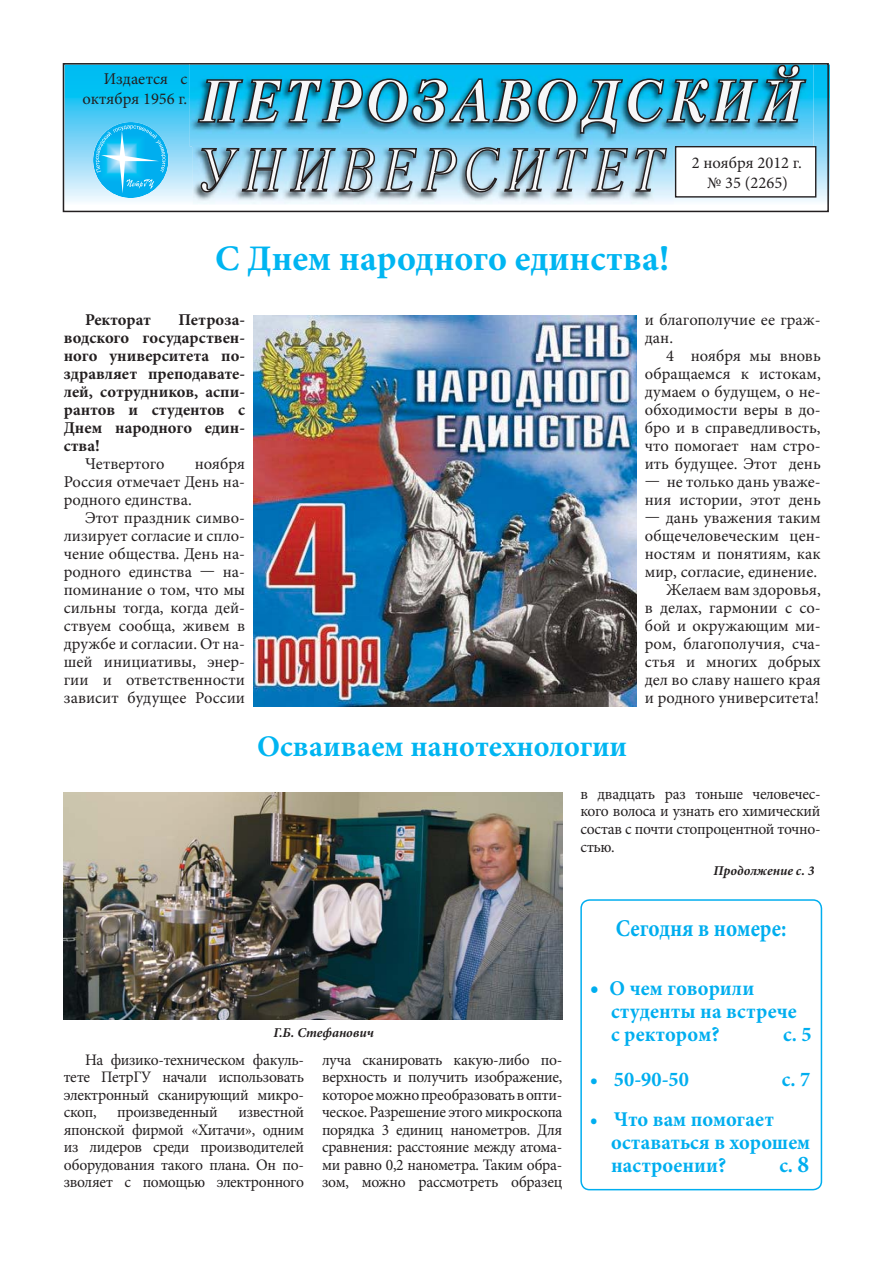
<style>
.page{position:relative;width:893px;height:1263px;background:#fff}
.page>*{position:absolute;margin:0;border:0;box-sizing:border-box;transform-origin:0 0}
.t1{font:700 36px "Minion Pro";color:#00b5f1}
.t2{font:700 30px "Minion Pro";color:#00b5f1}
.t3{font:700 24px "Minion Pro";color:#00aeef;scale:.88 1}
.t4{font:700 21px/23.2px "Minion Pro";letter-spacing:.005em;color:#00aeef}
.t5{font:16.5px/18px "Minion Pro";color:#231f20;text-align:justify}
.t6{font:700 16.5px/18px "Minion Pro";color:#231f20;text-align:justify}
.t7{font:16.05px/17.5px "Minion Pro";letter-spacing:-.02em;color:#231f20;text-align:justify}
.t8{font:italic 700 13.5px "Minion Pro";color:#231f20}
.s1{font-size:24px}
</style>
<div class="page">
<svg style="left:66px;top:65px;width:764px;height:137px;background:#55cdf5"></svg>
<img style="left:193px;top:147px;width:481px;height:57px">
<svg style="left:201px;top:147px;width:466px;height:46px;background:#92afbd"></svg>
<img style="left:190px;top:66px;width:623px;height:81px">
<svg style="left:197px;top:66px;width:610px;height:68px;background:#43a5c4"></svg>
<div style="left:676px;top:147px;width:140px;height:50px;background:#fff"></div>
<div style="left:675px;top:146px;width:141px;height:52px;border:1px solid #231f20"></div>
<div style="left:63px;top:63px;width:766px;height:149px;border:2px solid #231f20"></div>
<div style="left:580px;top:899px;width:242px;height:291px;border:2px solid #00aeef;border-radius:9px"></div>
<img style="left:64px;top:792px;width:498px;height:227px">
<img style="left:254px;top:316px;width:382px;height:390px">
<p class="t5" style="left:83px;top:70px;width:107px;line-height:19.8px;text-align:right">Издается с октября 1956 г.</p>
<h1 class="t1" style="left:215px;top:244px;width:456px">С Днем народного единства!</h1>
<p class="t5" style="left:692px;top:154px;width:112px;line-height:19.8px;text-align:center">2 ноября 2012 г. № 35 (2265)</p>
<p class="t6" style="left:64px;top:312px;width:183px;text-indent:115px">Петроза&shy;водского государствен&shy;ного университета по&shy;здравляет преподавате&shy;лей, сотрудников, аспи&shy;рантов и студентов с Днем народного един&shy;ства!</p>
<p class="t5" style="left:85px;top:456px;width:81px">Четвертого</p>
<p class="t6" style="left:85px;top:312px;width:67px">Ректорат</p>
<p class="t5" style="left:64px;top:456px;width:183px;text-indent:131px">ноября Россия отмечает День на&shy;родного единства.</p>
<p class="t5" style="left:64px;top:510px;width:183px;text-indent:21px">Этот праздник симво&shy;лизирует согласие и спло&shy;чение общества. День на&shy;родного единства — на&shy;поминание о том, что мы сильны тогда, когда дей&shy;ствуем сообща, живем в дружбе и согласии. От на&shy;шей инициативы, энер&shy;гии и ответственности зависит будущее России</p>
<h2 class="t2" style="left:257px;top:735px;width:371px">Осваиваем нанотехнологии</h2>
<p class="t5" style="left:645px;top:312px;width:177px">и благополучие ее граж&shy;дан.</p>
<p class="t5" style="left:645px;top:348px;width:177px;text-indent:21px">4 ноября мы вновь обращаемся к истокам, думаем о будущем, о не&shy;обходимости веры в до&shy;бро и в справедливость, что помогает нам стро&shy;ить будущее. Этот день</p>
<p class="t5" style="left:645px;top:474px;width:177px">— не только дань уваже&shy;ния истории, этот день</p>
<p class="t5" style="left:645px;top:510px;width:177px;text-align:right">— дань уважения таким общечеловеческим цен&shy;ностям и понятиям, как мир, согласие, единение.<br>Желаем вам здоровья,<br>в делах, гармонии с со&shy;бой и окружающим ми&shy;ром, благополучия, сча&shy;стья и многих добрых дел во славу нашего края и родного университета!</p>
<p class="t7" style="left:580px;top:786px;width:242px">в двадцать раз тоньше человечес&shy;кого волоса и узнать его химический состав с почти стопроцентной точно&shy;стью.</p>
<p class="t8" style="left:713px;top:865px;width:102px">Продолжение с. 3</p>
<p class="t8" style="left:273px;top:1027px;width:102px">Г.Б. Стефанович</p>
<h3 class="t3" style="left:616px;top:919px;width:195px">Сегодня в номере:</h3>
<p class="t4" style="left:611px;top:978px;width:187px;text-indent:-21px"><span class="s1">•</span> О чем говорили студенты на встрече с ректором?</p>
<p class="t4" style="left:783px;top:1025px;width:30px">с. 5</p>
<p class="t7" style="left:64px;top:1052px;width:242px;text-indent:21px">На физико-техническом факуль&shy;тете ПетрГУ начали использовать электронный сканирующий микро&shy;скоп,</p>
<p class="t7" style="left:64px;top:1105px;width:242px;text-indent:175px">известной японской фирмой «Хитачи», одним из лидеров среди производителей оборудования такого плана. Он по&shy;зволяет с помощью электронного</p>
<p class="t7" style="left:117px;top:1105px;width:102px">произведенный</p>
<p class="t7" style="left:322px;top:1052px;width:242px">луча сканировать какую-либо по&shy;верхность и получить изображение, которое можно преобразовать в опти&shy;ческое. Разрешение этого микроскопа порядка 3 единиц нанометров. Для сравнения: расстояние между атома&shy;ми равно 0,2 нанометра. Таким обра&shy;зом, можно рассмотреть образец</p>
<p class="t4" style="left:590px;top:1069px;width:101px">• 50-90-50</p>
<p class="t4" style="left:782px;top:1069px;width:30px">с. 7</p>
<p class="t4" style="left:611px;top:1109px;width:201px;text-indent:-21px">• Что вам помогает оставаться в хорошем настроении?</p>
<p class="t4" style="left:779px;top:1156px;width:31px">с. <span class="s1">8</span></p>
</div>
